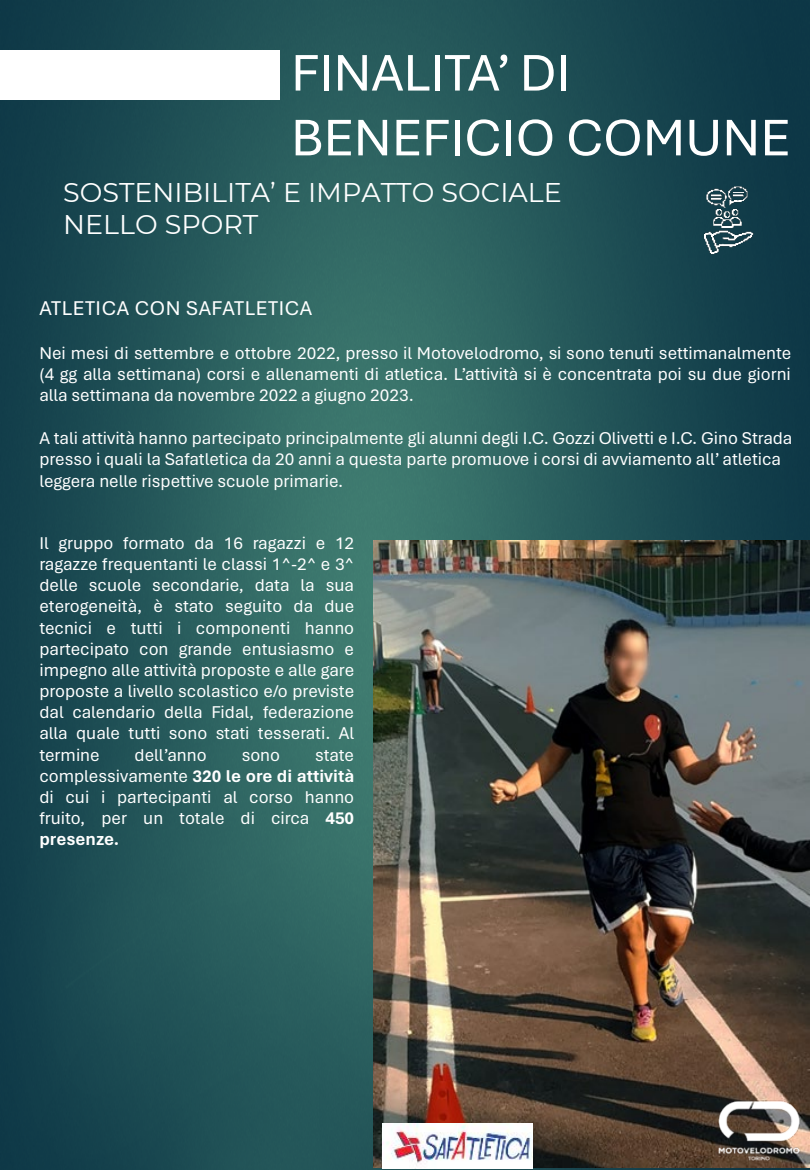
<style>
.page{position:relative;width:810px;height:1170px;background:#fff}
.page>*{position:absolute;margin:0;border:0;box-sizing:border-box;transform-origin:0 0}
.t1{font:54px/64.8px "Aptos";color:#fff}
.t2{font:27px/32.4px "Montserrat";color:#fff}
.t3{font:21px "Aptos";letter-spacing:.025em;color:#fff}
.t4{font:18px/21.1px "Aptos";color:#fff;text-align:justify}
.s1{font-weight:700}
</style>
<div class="page">
<img style="left:0;top:0;width:810px;height:1170px">
<img style="left:374px;top:540px;width:436px;height:628px">
<img style="left:683px;top:1076px;width:127px;height:94px">
<img style="left:382px;top:1124px;width:150px;height:44px">
<div style="left:0;top:50px;width:280px;height:50px;background:#fff"></div>
<img style="left:683px;top:176px;width:89px;height:85px">
<p class="t1" style="left:291px;top:38px;width:501px">FINALITA’ DI<br>BENEFICIO COMUNE</p>
<p class="t2" style="left:63px;top:175px;width:500px">SOSTENIBILITA’ E IMPATTO SOCIALE<br>NELLO SPORT</p>
<h2 class="t3" style="left:39px;top:294px;width:274px">ATLETICA CON SAFATLETICA</h2>
<p class="t4" style="left:39px;top:341px;width:753px">Nei mesi di settembre e ottobre 2022, presso il Motovelodromo, si sono tenuti settimanalmente (4 gg alla settimana) corsi e allenamenti di atletica. L’attività si è concentrata poi su due giorni alla settimana da novembre 2022 a giugno 2023.</p>
<p class="t4" style="left:39px;top:426px;width:755px;line-height:21.6px;text-align:left">A tali attività hanno partecipato principalmente gli alunni degli I.C. Gozzi Olivetti e I.C. Gino Strada presso i quali la Safatletica da 20 anni a questa parte promuove i corsi di avviamento all’ atletica leggera nelle rispettive scuole primarie.</p>
<p class="t4" style="left:39px;top:532px;width:316px">Il gruppo formato da 16 ragazzi e 12 ragazze frequentanti le classi 1^-2^ e 3^ delle scuole secondarie, data la sua eterogeneità, è stato seguito da due tecnici e tutti i componenti hanno partecipato con grande entusiasmo e impegno alle attività proposte e alle gare proposte a livello scolastico e/o previste dal calendario della Fidal, federazione alla quale tutti sono stati tesserati. Al termine</p>
<p class="t4" style="left:135px;top:743px;width:74px">dell’anno</p>
<p class="t4" style="left:242px;top:743px;width:40px">sono</p>
<p class="t4" style="left:39px;top:743px;width:316px;text-indent:276px">state complessivamente <span class="s1">320 le ore di attività </span>di cui i partecipanti al corso hanno fruito, per un totale di circa <span class="s1">450 presenze.</span></p>
</div>
